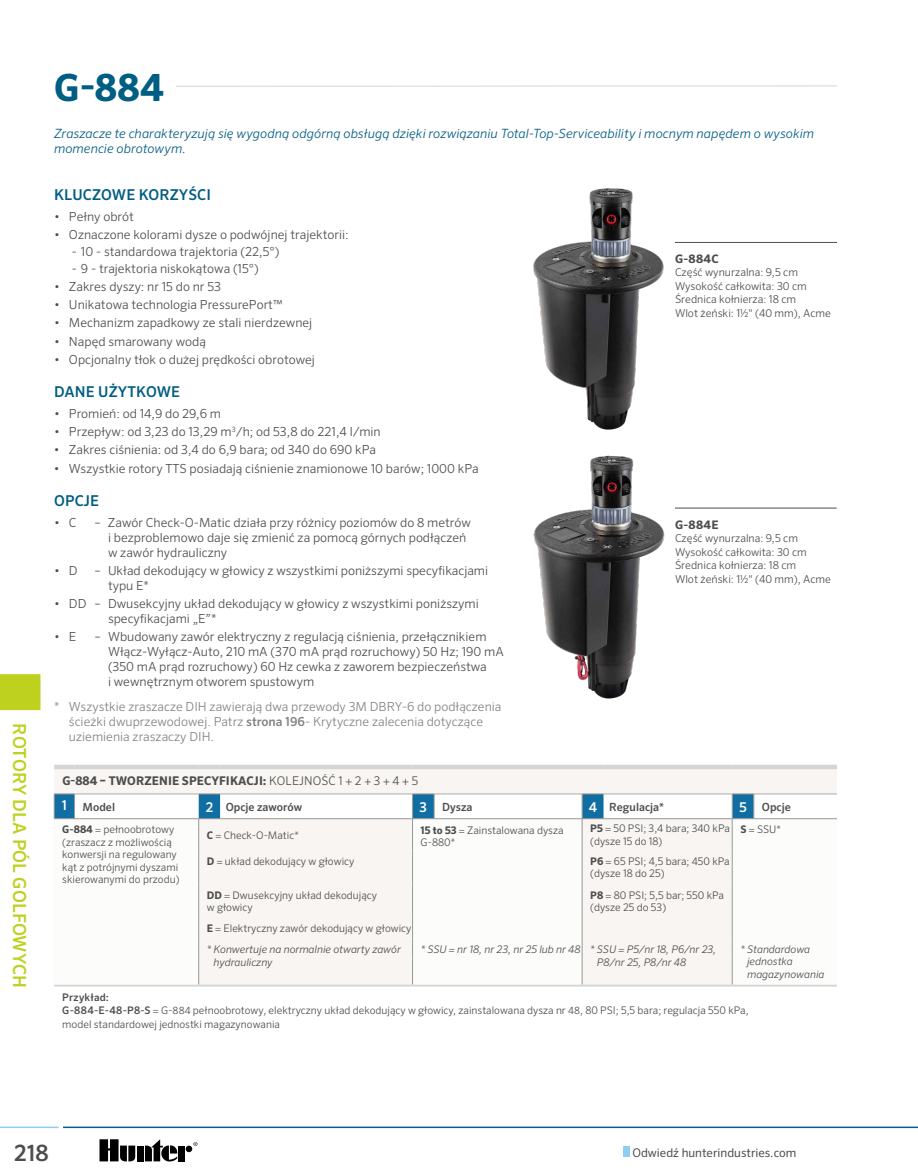
<style>
.page{position:relative;width:918px;height:1175px;background:#fff}
.page>*{position:absolute;margin:0;border:0;box-sizing:border-box;transform-origin:0 0}
.t1{font:700 37.5px "Sero Pro";color:#005d83}
.t2{font:500 22.5px "Sero Pro";color:#4c4d4d}
.t3{font:500 18px "Sero Pro";letter-spacing:.01em;color:#bdd11e}
.t4{font:500 15px "Sero Pro";letter-spacing:.01em;color:#005d83}
.t5{font:italic 300 12.75px/15px "Sero Pro";letter-spacing:.005em;color:#005d83}
.t6{font:300 12.45px/15px "Sero Pro";color:#4c4d4d}
.t7{font:300 12.45px/15px "Sero Pro";color:#818383}
.t8{font:700 12px "Sero Pro";letter-spacing:.01em;color:#4c4d4d}
.t9{font:12px "Sero Pro";color:#4c4d4d}
.t10{font:700 11.7px "Sero Pro";letter-spacing:.03em;color:#4c4d4d}
.t11{font:500 11.25px "Sero Pro";color:#4c4d4d}
.t12{font:300 10.8px/13.5px "Sero Pro";color:#4c4d4d}
.t13{font:300 10.5px/12.6px "Sero Pro";color:#4c4d4d}
.t14{font:italic 300 10.5px/12.6px "Sero Pro";color:#4c4d4d}
.s1{font-weight:500}
.s2{font-weight:300}
.s3{font-size:13.5px;color:#fff}
.s4{font-weight:700}
.s5{font-style:italic}
</style>
<div class="page">
<div style="left:623px;top:1146px;width:7px;height:10px;background:#8dcef2"></div>
<hr style="left:63px;top:1126px;width:855px;height:2px;background:#005d83">
<hr style="left:0;top:1126px;width:58px;height:2px;background:#8dcef2">
<svg style="left:194px;top:1142px;width:3px;height:4px"></svg>
<div style="left:137px;top:1145px;width:7px;height:16px;background:#000"></div>
<div style="left:186px;top:1145px;width:6px;height:7px;background:#000;border-radius:50%"></div>
<div style="left:178px;top:1145px;width:7px;height:16px;background:#000"></div>
<svg style="left:145px;top:1139px;width:32px;height:22px"></svg>
<svg style="left:100px;top:1139px;width:35px;height:22px"></svg>
<svg style="left:176px;top:85px;width:661px;height:2px"></svg>
<div style="left:0;top:674px;width:40px;height:36px;background:#bdd11e"></div>
<hr style="left:675px;top:242px;width:162px;height:1px;background:#4c4d4d">
<hr style="left:675px;top:508px;width:162px;height:1px;background:#4c4d4d">
<div style="left:54px;top:769px;width:783px;height:24px;background:#f8f5f2"></div>
<svg style="left:54px;top:819px;width:783px;height:165px"></svg>
<hr style="left:412px;top:850px;width:1px;height:33px;background:#969798">
<hr style="left:198px;top:819px;width:1px;height:31px;background:#969798">
<hr style="left:412px;top:819px;width:1px;height:31px;background:#969798">
<hr style="left:198px;top:850px;width:1px;height:33px;background:#969798">
<hr style="left:198px;top:883px;width:1px;height:35px;background:#969798">
<hr style="left:412px;top:883px;width:1px;height:35px;background:#969798">
<hr style="left:732px;top:819px;width:1px;height:31px;background:#969798">
<hr style="left:732px;top:850px;width:1px;height:33px;background:#969798">
<hr style="left:582px;top:883px;width:1px;height:35px;background:#969798">
<hr style="left:732px;top:883px;width:1px;height:35px;background:#969798">
<svg style="left:412px;top:918px;width:1px;height:66px"></svg>
<svg style="left:582px;top:918px;width:1px;height:66px"></svg>
<svg style="left:732px;top:918px;width:1px;height:66px"></svg>
<div style="left:54px;top:764px;width:20px;height:5px;background:#d4d5d5"></div>
<div style="left:74px;top:764px;width:125px;height:5px;background:#d4d5d5"></div>
<div style="left:199px;top:764px;width:21px;height:5px;background:#d4d5d5"></div>
<div style="left:220px;top:764px;width:193px;height:5px;background:#d4d5d5"></div>
<div style="left:413px;top:764px;width:21px;height:5px;background:#d4d5d5"></div>
<div style="left:434px;top:764px;width:148px;height:5px;background:#d4d5d5"></div>
<div style="left:582px;top:764px;width:22px;height:5px;background:#d4d5d5"></div>
<div style="left:604px;top:764px;width:128px;height:5px;background:#d4d5d5"></div>
<div style="left:732px;top:764px;width:22px;height:5px;background:#d4d5d5"></div>
<div style="left:754px;top:764px;width:83px;height:5px;background:#d4d5d5"></div>
<svg style="left:198px;top:918px;width:1px;height:66px"></svg>
<hr style="left:54px;top:984px;width:20px;height:2px;background:#d4d5d5">
<hr style="left:74px;top:984px;width:125px;height:2px;background:#d4d5d5">
<hr style="left:413px;top:984px;width:21px;height:2px;background:#d4d5d5">
<hr style="left:434px;top:984px;width:148px;height:2px;background:#d4d5d5">
<hr style="left:732px;top:984px;width:22px;height:2px;background:#d4d5d5">
<hr style="left:754px;top:984px;width:83px;height:2px;background:#d4d5d5">
<hr style="left:199px;top:984px;width:21px;height:2px;background:#d4d5d5">
<hr style="left:220px;top:984px;width:193px;height:2px;background:#d4d5d5">
<hr style="left:582px;top:984px;width:22px;height:2px;background:#d4d5d5">
<hr style="left:604px;top:984px;width:128px;height:2px;background:#d4d5d5">
<svg style="left:54px;top:793px;width:783px;height:26px"></svg>
<hr style="left:434px;top:818px;width:148px;height:1px;background:#969798">
<hr style="left:582px;top:819px;width:1px;height:31px;background:#969798">
<hr style="left:582px;top:850px;width:1px;height:33px;background:#969798">
<img style="left:533px;top:188px;width:131px;height:242px">
<img style="left:533px;top:455px;width:132px;height:244px">
<h1 class="t1" style="left:54px;top:64px;width:111px">G-884</h1>
<h3 class="t3" style="left:30px;top:723px;width:266px;rotate:90deg">ROTORY DLA PÓL GOLFOWYCH</h3>
<p class="t5" style="left:54px;top:126px;width:762px">Zraszacze te charakteryzują się wygodną odgórną obsługą dzięki rozwiązaniu Total-Top-Serviceability i mocnym napędem o wysokim momencie obrotowym.</p>
<p class="t4" style="left:54px;top:186px;width:159px">KLUCZOWE KORZYŚCI</p>
<p class="t6" style="left:54px;top:209px;width:81px">• Pełny obrót</p>
<p class="t6" style="left:54px;top:227px;width:296px">• Oznaczone kolorami dysze o podwójnej trajektorii:</p>
<p class="t6" style="left:72px;top:244px;width:209px">- 10 - standardowa trajektoria (22,5°)</p>
<p class="t6" style="left:72px;top:261px;width:188px">- 9 - trajektoria niskokątowa (15°)</p>
<p class="t6" style="left:54px;top:279px;width:169px">• Zakres dyszy: nr 15 do nr 53</p>
<p class="t6" style="left:54px;top:297px;width:230px">• Unikatowa technologia PressurePort™</p>
<p class="t6" style="left:54px;top:315px;width:260px">• Mechanizm zapadkowy ze stali nierdzewnej</p>
<p class="t6" style="left:54px;top:333px;width:153px">• Napęd smarowany wodą</p>
<p class="t6" style="left:54px;top:352px;width:263px">• Opcjonalny tłok o dużej prędkości obrotowej</p>
<p class="t4" style="left:54px;top:383px;width:127px">DANE UŻYTKOWE</p>
<p class="t6" style="left:54px;top:406px;width:169px">• Promień: od 14,9 do 29,6 m</p>
<p class="t6" style="left:54px;top:424px;width:328px">• Przepływ: od 3,23 do 13,29 m<sup>3</sup>/h; od 53,8 do 221,4 l/min</p>
<p class="t6" style="left:54px;top:442px;width:323px">• Zakres ciśnienia: od 3,4 do 6,9 bara; od 340 do 690 kPa</p>
<p class="t6" style="left:54px;top:460px;width:426px">• Wszystkie rotory TTS posiadają ciśnienie znamionowe 10 barów; 1000 kPa</p>
<p class="t4" style="left:54px;top:492px;width:46px">OPCJE</p>
<p class="t6" style="left:54px;top:514px;width:24px">• C</p>
<p class="t6" style="left:108px;top:514px;width:364px;text-indent:-14px">– Zawór Check-O-Matic działa przy różnicy poziomów do 8 metrów i bezproblemowo daje się zmienić za pomocą górnych podłączeń w zawór hydrauliczny</p>
<p class="t6" style="left:54px;top:563px;width:25px">• D</p>
<p class="t6" style="left:108px;top:563px;width:382px;text-indent:-14px">– Układ dekodujący w głowicy z wszystkimi poniższymi specyfikacjami typu E*</p>
<p class="t6" style="left:108px;top:596px;width:372px;text-indent:-54px">• DD – Dwusekcyjny układ dekodujący w głowicy z wszystkimi poniższymi specyfikacjami „E”*</p>
<p class="t6" style="left:54px;top:629px;width:24px">• E</p>
<p class="t6" style="left:108px;top:629px;width:397px;text-indent:-14px">– Wbudowany zawór elektryczny z regulacją ciśnienia, przełącznikiem Włącz-Wyłącz-Auto, 210 mA (370 mA prąd rozruchowy) 50 Hz; 190 mA (350 mA prąd rozruchowy) 60 Hz cewka z zaworem bezpieczeństwa<br>i wewnętrznym otworem spustowym</p>
<p class="t7" style="left:69px;top:699px;width:434px;text-indent:-15px">* Wszystkie zraszacze DIH zawierają dwa przewody 3M DBRY-6 do podłączenia ścieżki dwuprzewodowej. Patrz <span class="s1">strona 196</span>- Krytyczne zalecenia dotyczące uziemienia zraszaczy DIH.</p>
<p class="t10" style="left:675px;top:252px;width:45px">G-884C</p>
<p class="t12" style="left:675px;top:266px;width:158px">Część wynurzalna: 9,5 cm<br>Wysokość całkowita: 30 cm<br>Średnica kołnierza: 18 cm<br>Wlot żeński: 1½" (40 mm), Acme</p>
<p class="t10" style="left:675px;top:517px;width:45px">G-884E</p>
<p class="t12" style="left:675px;top:531px;width:158px">Część wynurzalna: 9,5 cm<br>Wysokość całkowita: 30 cm<br>Średnica kołnierza: 18 cm<br>Wlot żeński: 1½" (40 mm), Acme</p>
<p class="t8" style="left:62px;top:773px;width:357px">G-884 – TWORZENIE SPECYFIKACJI: <span class="s2">KOLEJNOŚĆ 1 + 2 + 3 + 4 + 5</span></p>
<p class="t11" style="left:62px;top:800px;width:55px"><span class="s3">1</span> Model</p>
<p class="t11" style="left:206px;top:800px;width:98px"><span class="s3">2</span> Opcje zaworów</p>
<p class="t11" style="left:420px;top:800px;width:54px"><span class="s3">3</span> Dysza</p>
<p class="t11" style="left:589px;top:800px;width:77px"><span class="s3">4</span> Regulacja*</p>
<p class="t11" style="left:739px;top:800px;width:53px"><span class="s3">5</span> Opcje</p>
<p class="t13" style="left:62px;top:822px;width:119px"><span class="s4">G-884</span> = pełnoobrotowy (zraszacz z możliwością konwersji na regulowany kąt z potrójnymi dyszami skierowanymi do przodu)</p>
<p class="t13" style="left:207px;top:828px;width:93px"><span class="s4">C</span> = Check-O-Matic*</p>
<p class="t13" style="left:421px;top:823px;width:144px"><span class="s4">15 to 53</span> = Zainstalowana dysza<br>G-880*</p>
<p class="t13" style="left:590px;top:822px;width:141px"><span class="s4">P5</span> = 50 PSI; 3,4 bara; 340 kPa (dysze 15 do 18)</p>
<p class="t13" style="left:740px;top:822px;width:42px"><span class="s4">S</span> = SSU*</p>
<p class="t13" style="left:207px;top:854px;width:149px"><span class="s4">D</span> = układ dekodujący w głowicy</p>
<p class="t13" style="left:590px;top:854px;width:141px"><span class="s4">P6</span> = 65 PSI; 4,5 bara; 450 kPa (dysze 18 do 25)</p>
<p class="t13" style="left:207px;top:888px;width:172px"><span class="s4">DD</span> = Dwusekcyjny układ dekodujący w głowicy</p>
<p class="t13" style="left:590px;top:888px;width:135px"><span class="s4">P8</span> = 80 PSI; 5,5 bar; 550 kPa (dysze 25 do 53)</p>
<p class="t13" style="left:207px;top:918px;width:206px;line-height:21px"><span class="s4">E</span> = Elektryczny zawór dekodujący w głowicy <span class="s5">* Konwertuje na normalnie otwarty zawór</span></p>
<p class="t14" style="left:214px;top:955px;width:60px">hydrauliczny</p>
<p class="t14" style="left:597px;top:942px;width:121px;line-height:13.4px;text-indent:-176px">* SSU = nr 18, nr 23, nr 25 lub nr 48 * SSU = P5/nr 18, P6/nr 23,<br>P8/nr 25, P8/nr 48</p>
<p class="t14" style="left:747px;top:942px;width:79px;text-indent:-7px">* Standardowa jednostka magazynowania</p>
<p class="t13" style="left:62px;top:990px;width:688px;line-height:13.5px"><span class="s1">Przykład:<br>G-884-E-48-P8-S</span> = G-884 pełnoobrotowy, elektryczny układ dekodujący w głowicy, zainstalowana dysza nr 48, 80 PSI; 5,5 bara; regulacja 550 kPa, model standardowej jednostki magazynowania</p>
<h2 class="t2" style="left:14px;top:1139px;width:36px">218</h2>
<p class="t9" style="left:632px;top:1145px;width:166px">Odwiedź hunterindustries.com</p>
</div>
